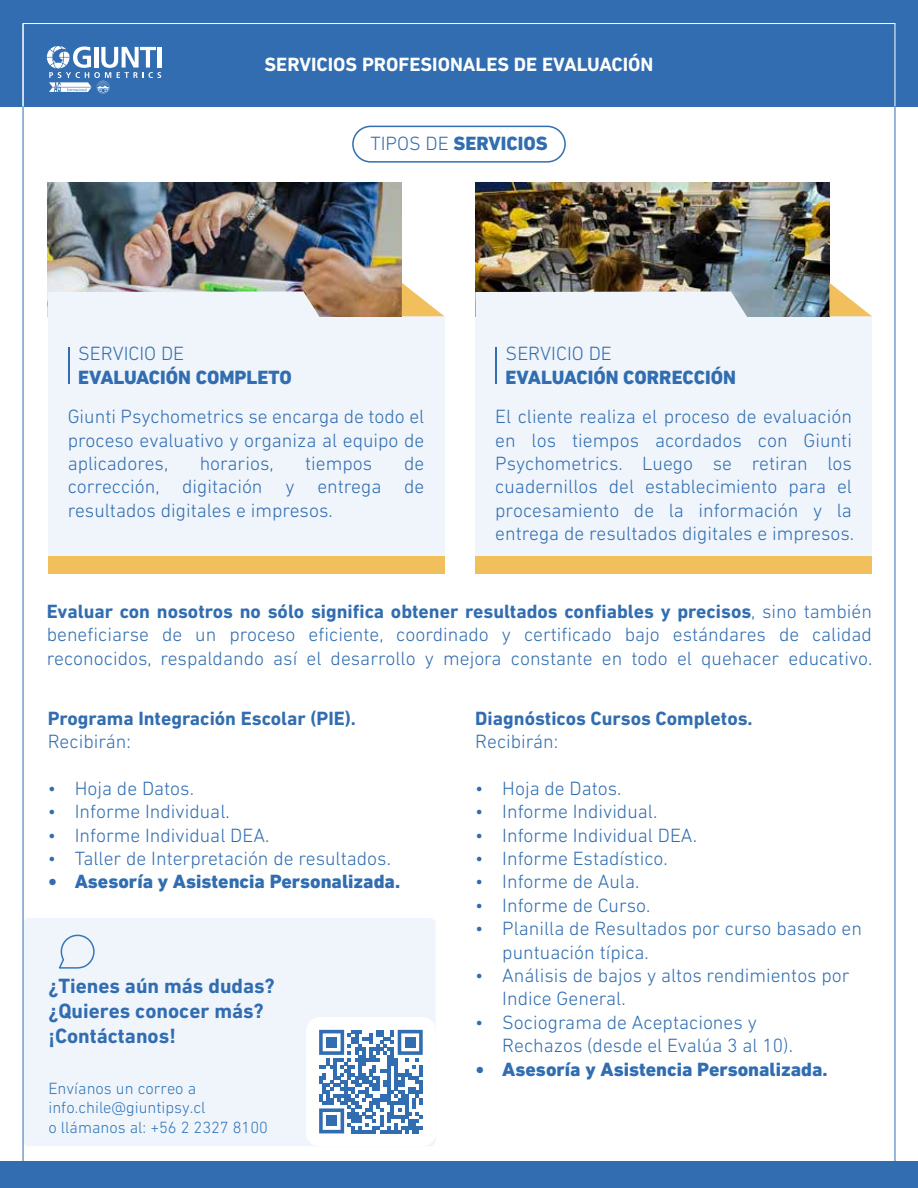
<style>
.page{position:relative;width:918px;height:1188px;background:#fff}
.page>*{position:absolute;margin:0;border:0;box-sizing:border-box;transform-origin:0 0}
.t1{font:700 21px/25.2px "DIN Next LT Pro";color:#316db0}
.t2{font:300 19.5px/23.4px "DIN Next LT Pro";color:#316db0;text-align:justify}
.t3{font:800 19.5px "DIN Next LT Pro";color:#316db0}
.t4{font:700 19.5px "DIN Next LT Pro";color:#316db0}
.t5{font:700 19.5px "DIN Next LT Pro";color:#fff}
.t6{font:300 16.5px/19.8px "DIN Next LT Pro";color:#3176b8}
.s1{font-weight:300}
.s2{font-weight:700}
</style>
<div class="page">
<div style="left:0;top:0;width:918px;height:107px;background:#316db0"></div>
<div style="left:0;top:1162px;width:918px;height:26px;background:#316db0"></div>
<svg style="left:47px;top:46px;width:114px;height:48px"></svg>
<div style="left:23px;top:23px;width:872px;height:84px;border:1px solid #fff"></div>
<div style="left:23px;top:918px;width:413px;height:228px;background:#f0f5fb;border-radius:6px"></div>
<div style="left:306px;top:1017px;width:130px;height:129px;background:#fff;border-radius:13px"></div>
<svg style="left:319px;top:1030px;width:104px;height:103px"></svg>
<div style="left:326px;top:1116px;width:11px;height:10px;background:#316db0"></div>
<svg style="left:59px;top:934px;width:36px;height:35px"></svg>
<div style="left:48px;top:316px;width:396px;height:239px;background:#f0f5fb"></div>
<img style="left:48px;top:182px;width:354px;height:134px">
<svg style="left:402px;top:283px;width:42px;height:33px"></svg>
<hr style="left:68px;top:347px;width:2px;height:37px;background:#316db0">
<svg style="left:48px;top:291px;width:275px;height:26px"></svg>
<div style="left:475px;top:316px;width:397px;height:239px;background:#f0f5fb"></div>
<img style="left:475px;top:182px;width:354px;height:134px">
<svg style="left:829px;top:283px;width:43px;height:33px"></svg>
<hr style="left:495px;top:347px;width:2px;height:37px;background:#316db0">
<div style="left:475px;top:557px;width:397px;height:17px;background:#f1bf5b"></div>
<svg style="left:475px;top:291px;width:276px;height:26px"></svg>
<div style="left:352px;top:126px;width:214px;height:37px;border:2px solid #316db0;border-radius:18px"></div>
<div style="left:48px;top:557px;width:396px;height:17px;background:#f1bf5b"></div>
<p class="t5" style="left:265px;top:53px;width:390px">SERVICIOS PROFESIONALES DE EVALUACIÓN</p>
<p class="t3" style="left:370px;top:132px;width:179px"><span class="s1">TIPOS DE</span> SERVICIOS</p>
<p class="t2" style="left:78px;top:342px;width:108px">SERVICIO DE</p>
<p class="t3" style="left:78px;top:366px;width:215px">EVALUACIÓN COMPLETO</p>
<p class="t2" style="left:68px;top:405px;width:358px">Giunti Psychometrics se encarga de todo el proceso evaluativo y organiza al equipo de aplicadores,</p>
<p class="t2" style="left:68px;top:451px;width:358px;text-indent:337px">de corrección, digitación y entrega de resultados digitales e impresos.</p>
<p class="t2" style="left:200px;top:451px;width:75px">horarios,</p>
<p class="t2" style="left:305px;top:451px;width:69px">tiempos</p>
<p class="t2" style="left:506px;top:342px;width:108px">SERVICIO DE</p>
<p class="t3" style="left:506px;top:366px;width:232px">EVALUACIÓN CORRECCIÓN</p>
<p class="t2" style="left:495px;top:405px;width:360px">El cliente realiza el proceso de evaluación en los tiempos acordados con Giunti Psychometrics. Luego se retiran los cuadernillos del establecimiento para el procesamiento de la información y la entrega de resultados digitales e impresos.</p>
<p class="t2" style="left:47px;top:599px;width:827px"><span class="s2">Evaluar con nosotros no sólo significa obtener resultados confiables y precisos</span>, sino también beneficiarse de un proceso eficiente, coordinado y certificado bajo estándares de calidad reconocidos, respaldando así el desarrollo y mejora constante en todo el quehacer educativo.</p>
<p class="t4" style="left:48px;top:707px;width:310px">Programa Integración Escolar (PIE).</p>
<p class="t2" style="left:48px;top:730px;width:85px">Recibirán:</p>
<p class="t2" style="left:48px;top:776px;width:148px">• Hoja de Datos.</p>
<p class="t2" style="left:48px;top:800px;width:184px">• Informe Individual.</p>
<p class="t2" style="left:48px;top:823px;width:223px">• Informe Individual DEA.</p>
<p class="t2" style="left:48px;top:847px;width:345px">• Taller de Interpretación de resultados.</p>
<p class="t3" style="left:48px;top:870px;width:354px">• Asesoría y Asistencia Personalizada.</p>
<p class="t1" style="left:48px;top:973px;width:228px">¿Tienes aún más dudas? ¿Quieres conocer más? ¡Contáctanos!</p>
<p class="t6" style="left:48px;top:1078px;width:221px">Envíanos un correo a info.chile@giuntipsy.cl<br>o llámanos al: +56 2 2327 8100</p>
<p class="t4" style="left:475px;top:707px;width:279px">Diagnósticos Cursos Completos.</p>
<p class="t2" style="left:475px;top:729px;width:85px">Recibirán:</p>
<p class="t2" style="left:475px;top:776px;width:148px">• Hoja de Datos.</p>
<p class="t2" style="left:475px;top:800px;width:184px">• Informe Individual.</p>
<p class="t2" style="left:475px;top:823px;width:223px">• Informe Individual DEA.</p>
<p class="t2" style="left:475px;top:846px;width:194px">• Informe Estadístico.</p>
<p class="t2" style="left:475px;top:870px;width:166px">• Informe de Aula.</p>
<p class="t2" style="left:475px;top:893px;width:177px">• Informe de Curso.</p>
<p class="t2" style="left:502px;top:917px;width:361px;text-indent:-27px">• Planilla de Resultados por curso basado en puntuación típica.</p>
<p class="t2" style="left:502px;top:963px;width:349px;text-indent:-27px">• Análisis de bajos y altos rendimientos por<br>Indice General.</p>
<p class="t2" style="left:502px;top:1010px;width:292px;text-indent:-27px">• Sociograma de Aceptaciones y<br>Rechazos (desde el Evalúa 3 al 10).</p>
<p class="t3" style="left:475px;top:1057px;width:354px">• Asesoría y Asistencia Personalizada.</p>
</div>
